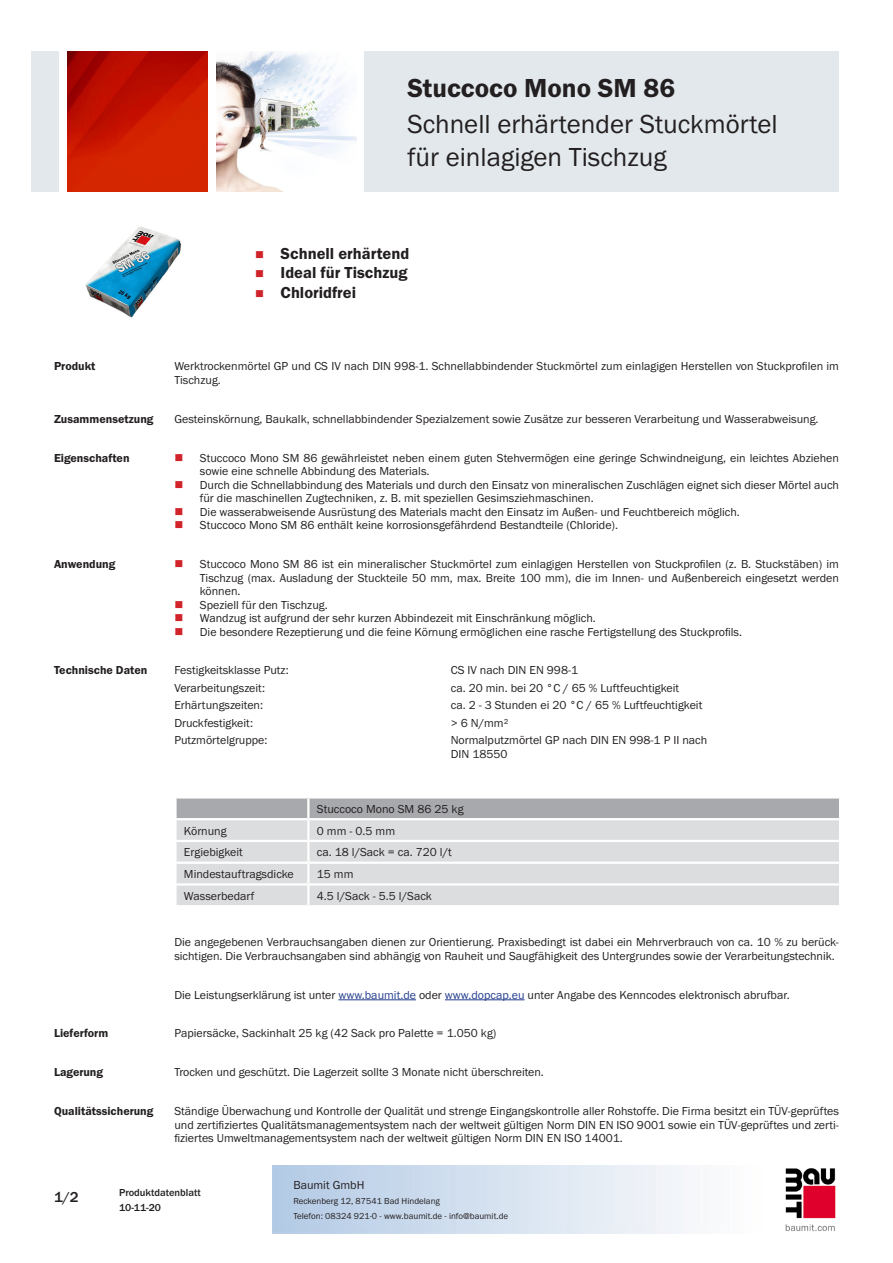
<style>
.page{position:relative;width:893px;height:1263px;background:#fff}
.page>*{position:absolute;margin:0;border:0;box-sizing:border-box;transform-origin:0 0}
.PDS_Produktname_Land{font:27px/32.4px "BM Franklin Gothic URW Boo";color:#231f20}
.PDS_Produktname{font:27px "BM Franklin Gothic URW Dem";color:#231f20}
.t1{font:16.5px "BM Franklin Gothic URW Dem";color:#231f20}
.t2{font:500 15px "BM Franklin Gothic URW";color:#231f20}
.PDS_Standard{font:12px/13.5px "BM Franklin Gothic URW Boo";color:#231f20}
.PDS_Standard_linksbü{font:12px/13.5px "BM Franklin Gothic URW Boo";color:#231f20}
.PDS_Header{font:12px "BM Franklin Gothic URW Dem";color:#231f20}
.t3{font:500 10.5px/15px "BM Franklin Gothic URW";color:#231f20}
.t4{font:9px/15px "BM Franklin Gothic URW Boo";color:#231f20}
.s1{color:#253f8e}
</style>
<div class="page">
<img style="left:785px;top:1168px;width:51px;height:63px">
<div style="left:32px;top:51px;width:27px;height:140px;background:#e2e8eb"></div>
<img style="left:68px;top:52px;width:140px;height:139px">
<img style="left:216px;top:51px;width:141px;height:140px">
<div style="left:365px;top:51px;width:474px;height:140px;background:#e2e8eb"></div>
<img style="left:85px;top:227px;width:96px;height:91px">
<div style="left:177px;top:798px;width:662px;height:20px;background:#a8a9ad"></div>
<div style="left:177px;top:820px;width:662px;height:85px;background:#dcdddf"></div>
<hr style="left:307px;top:798px;width:2px;height:20px;background:#fff">
<hr style="left:307px;top:820px;width:2px;height:20px;background:#fff">
<hr style="left:174px;top:840px;width:134px;height:2px;background:#fff">
<hr style="left:308px;top:840px;width:533px;height:2px;background:#fff">
<hr style="left:174px;top:861px;width:134px;height:3px;background:#fff">
<hr style="left:308px;top:861px;width:533px;height:3px;background:#fff">
<svg style="left:307px;top:842px;width:2px;height:41px"></svg>
<hr style="left:174px;top:883px;width:134px;height:2px;background:#fff">
<hr style="left:308px;top:883px;width:533px;height:2px;background:#fff">
<hr style="left:307px;top:885px;width:2px;height:20px;background:#fff">
<hr style="left:338px;top:999px;width:78px;height:1px;background:#253f8e">
<hr style="left:445px;top:999px;width:80px;height:1px;background:#253f8e">
<p class="PDS_Produktname" style="left:407px;top:71px;width:269px">Stuccoco Mono SM 86</p>
<p class="PDS_Produktname_Land" style="left:407px;top:109px;width:372px">Schnell erhärtender Stuckmörtel für einlagigen Tischzug</p>
<p class="t1" style="left:281px;top:243px;width:130px">Schnell erhärtend</p>
<p class="t1" style="left:281px;top:263px;width:128px">Ideal für Tischzug</p>
<p class="t1" style="left:281px;top:282px;width:77px">Chloridfrei</p>
<p class="PDS_Header" style="left:54px;top:359px;width:43px">Produkt</p>
<p class="PDS_Standard" style="left:174px;top:360px;width:666px">Werktrockenmörtel GP und CS IV nach DIN 998-1. Schnellabbindender Stuckmörtel zum einlagigen Herstellen von Stuckprofilen im<br>Tischzug.</p>
<p class="PDS_Header" style="left:54px;top:411px;width:101px">Zusammensetzung</p>
<p class="PDS_Standard" style="left:174px;top:412px;width:646px">Gesteinskörnung, Baukalk, schnellabbindender Spezialzement sowie Zusätze zur besseren Verarbeitung und Wasserabweisung.</p>
<p class="PDS_Header" style="left:54px;top:450px;width:77px">Eigenschaften</p>
<p class="PDS_Standard" style="left:200px;top:451px;width:641px">Stuccoco Mono SM 86 gewährleistet neben einem guten Stehvermögen eine geringe Schwindneigung, ein leichtes Abziehen sowie eine schnelle Abbindung des Materials.</p>
<p class="PDS_Standard" style="left:200px;top:478px;width:641px">Durch die Schnellabbindung des Materials und durch den Einsatz von mineralischen Zuschlägen eignet sich dieser Mörtel auch für die maschinellen Zugtechniken, z. B. mit speziellen Gesimsziehmaschinen.</p>
<p class="PDS_Standard" style="left:200px;top:505px;width:542px">Die wasserabweisende Ausrüstung des Materials macht den Einsatz im Außen- und Feuchtbereich möglich.</p>
<p class="PDS_Standard" style="left:200px;top:519px;width:420px">Stuccoco Mono SM 86 enthält keine korrosionsgefährdend Bestandteile (Chloride).</p>
<p class="PDS_Header" style="left:54px;top:557px;width:63px">Anwendung</p>
<p class="PDS_Standard" style="left:200px;top:557px;width:641px;text-align:justify">Stuccoco Mono SM 86 ist ein mineralischer Stuckmörtel zum einlagigen Herstellen von Stuckprofilen (z. B. Stuckstäben) im Tischzug (max. Ausladung der Stuckteile 50 mm, max. Breite 100 mm), die im Innen- und Außenbereich eingesetzt werden können.</p>
<p class="PDS_Standard" style="left:200px;top:598px;width:129px">Speziell für den Tischzug.</p>
<p class="PDS_Standard" style="left:200px;top:611px;width:397px">Wandzug ist aufgrund der sehr kurzen Abbindezeit mit Einschränkung möglich.</p>
<p class="PDS_Standard" style="left:200px;top:625px;width:544px">Die besondere Rezeptierung und die feine Körnung ermöglichen eine rasche Fertigstellung des Stuckprofils.</p>
<p class="PDS_Header" style="left:54px;top:663px;width:95px">Technische Daten</p>
<p class="PDS_Standard_linksbü" style="left:174px;top:664px;width:116px">Festigkeitsklasse Putz:</p>
<p class="PDS_Standard_linksbü" style="left:451px;top:664px;width:129px">CS IV nach DIN EN 998-1</p>
<p class="PDS_Standard_linksbü" style="left:174px;top:681px;width:92px">Verarbeitungszeit:</p>
<p class="PDS_Standard_linksbü" style="left:451px;top:681px;width:230px">ca. 20 min. bei 20 °C / 65 % Luftfeuchtigkeit</p>
<p class="PDS_Standard_linksbü" style="left:174px;top:699px;width:90px">Erhärtungszeiten:</p>
<p class="PDS_Standard_linksbü" style="left:451px;top:699px;width:253px">ca. 2 - 3 Stunden ei 20 °C / 65 % Luftfeuchtigkeit</p>
<p class="PDS_Standard_linksbü" style="left:174px;top:716px;width:80px">Druckfestigkeit:</p>
<p class="PDS_Standard_linksbü" style="left:451px;top:716px;width:59px">&gt; 6 N/mm²</p>
<p class="PDS_Standard_linksbü" style="left:174px;top:734px;width:95px">Putzmörtelgruppe:</p>
<p class="PDS_Standard_linksbü" style="left:451px;top:734px;width:258px">Normalputzmörtel GP nach DIN EN 998-1 P II nach<br>DIN 18550</p>
<p class="PDS_Standard_linksbü" style="left:317px;top:802px;width:148px">Stuccoco Mono SM 86 25 kg</p>
<p class="PDS_Standard_linksbü" style="left:184px;top:824px;width:44px">Körnung</p>
<p class="PDS_Standard_linksbü" style="left:317px;top:824px;width:80px">0 mm - 0.5 mm</p>
<p class="PDS_Standard_linksbü" style="left:184px;top:846px;width:60px">Ergiebigkeit</p>
<p class="PDS_Standard_linksbü" style="left:317px;top:846px;width:136px">ca. 18 l/Sack = ca. 720 l/t</p>
<p class="PDS_Standard_linksbü" style="left:184px;top:867px;width:111px">Mindestauftragsdicke</p>
<p class="PDS_Standard_linksbü" style="left:317px;top:867px;width:38px">15 mm</p>
<p class="PDS_Standard_linksbü" style="left:184px;top:889px;width:72px">Wasserbedarf</p>
<p class="PDS_Standard_linksbü" style="left:317px;top:889px;width:116px">4.5 l/Sack - 5.5 l/Sack</p>
<p class="PDS_Standard" style="left:174px;top:936px;width:666px">Die angegebenen Verbrauchsangaben dienen zur Orientierung. Praxisbedingt ist dabei ein Mehrverbrauch von ca. 10 % zu berück&shy;sichtigen. Die Verbrauchsangaben sind abhängig von Rauheit und Saugfähigkeit des Untergrundes sowie der Verarbeitungstechnik.</p>
<p class="PDS_Standard" style="left:174px;top:988px;width:617px">Die Leistungserklärung ist unter <span class="s1">www.baumit.de</span> oder <span class="s1">www.dopcap.eu</span> unter Angabe des Kenncodes elektronisch abrufbar.</p>
<p class="PDS_Header" style="left:54px;top:1026px;width:56px">Lieferform</p>
<p class="PDS_Standard" style="left:174px;top:1027px;width:324px">Papiersäcke, Sackinhalt 25 kg (42 Sack pro Palette = 1.050 kg)</p>
<p class="PDS_Header" style="left:54px;top:1065px;width:51px">Lagerung</p>
<p class="PDS_Standard" style="left:174px;top:1066px;width:371px">Trocken und geschützt. Die Lagerzeit sollte 3 Monate nicht überschreiten.</p>
<p class="PDS_Header" style="left:54px;top:1104px;width:101px">Qualitätssicherung</p>
<p class="PDS_Standard" style="left:174px;top:1105px;width:666px;text-align:justify">Ständige Überwachung und Kontrolle der Qualität und strenge Eingangskontrolle aller Rohstoffe. Die Firma besitzt ein TÜV-geprüftes und zertifiziertes Qualitätsmanagementsystem nach der weltweit gültigen Norm DIN EN ISO 9001 sowie ein TÜV-geprüftes und zerti&shy;fiziertes Umweltmanagementsystem nach der weltweit gültigen Norm DIN EN ISO 14001.</p>
<p class="t2" style="left:54px;top:1188px;width:26px">1/2</p>
<p class="t3" style="left:119px;top:1185px;width:83px">Produktdatenblatt<br>10-11-20</p>
<p class="PDS_Standard" style="left:293px;top:1178px;width:73px">Baumit GmbH</p>
<p class="t4" style="left:293px;top:1193px;width:216px">Reckenberg 12, 87541 Bad Hindelang<br>Telefon: 08324 921-0 - www.baumit.de - info@baumit.de</p>
</div>
